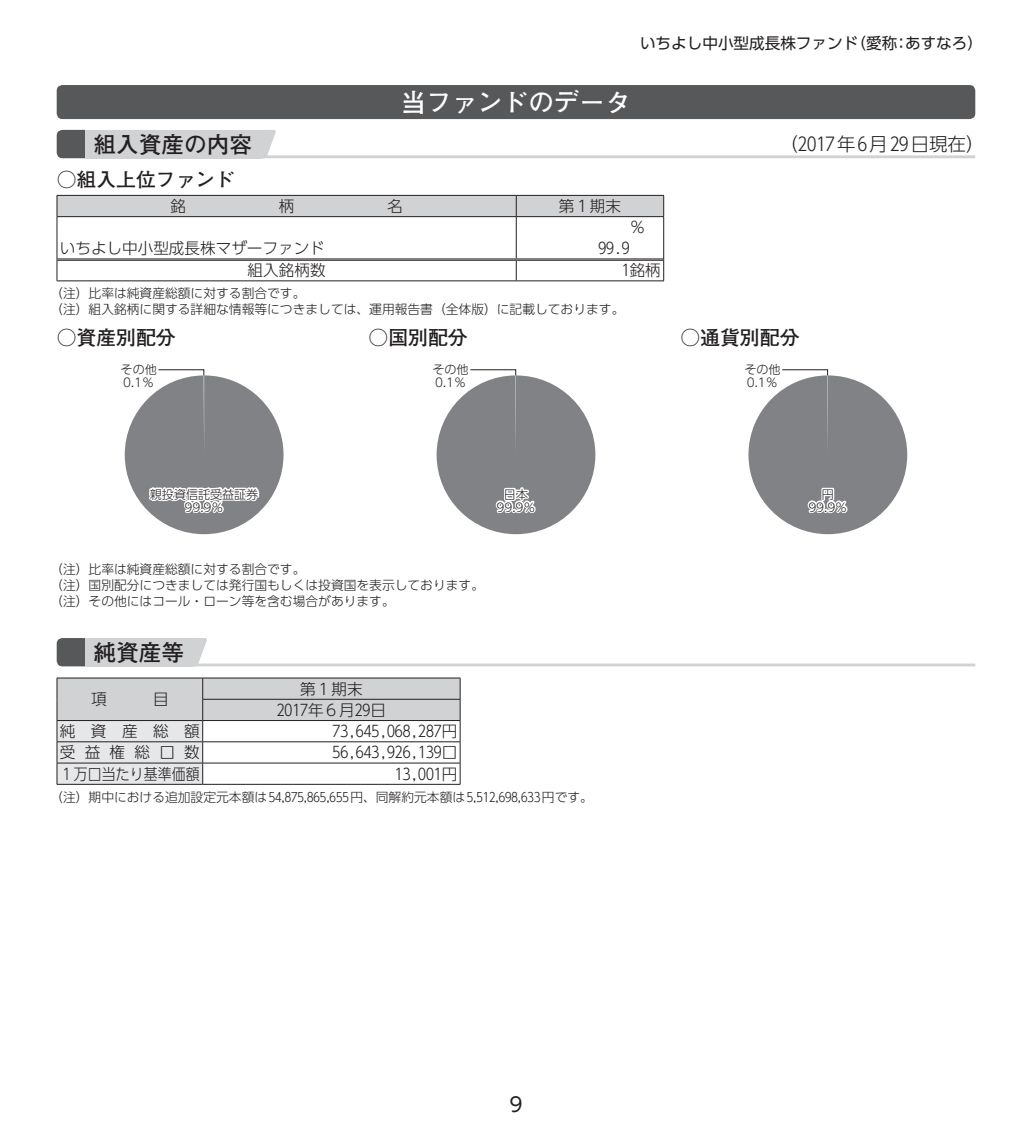
<style>
.page{position:relative;width:1032px;height:1134px;background:#fff}
.page>*{position:absolute;margin:0;border:0;box-sizing:border-box;transform-origin:0 0}
.t1{font:700 25.6px "Futo Go B101 Pro";color:#fff}
.t2{font:700 22.6px "Futo Go B101 Pro";color:#231f20}
.t3{font:700 19.8px "Futo Go B101 Pro";color:#231f20}
.t4{font:19.8px "UD Shin Go Pro";color:#231f20}
.t5{font:300 18.4px "UD Shin Go Pro";color:#231f20}
.t6{font:300 15.6px/21.2px "UD Shin Go Pro";color:#231f20;text-align:center}
.t7{font:15.6px "UD Shin Go Pro";color:#231f20}
.t8{font:300 15.6px "UD Shin Go Pro";color:#231f20;scale:.89 1}
.t9{font:300 12.8px/16.4px "UD Shin Go Pro";color:#231f20}
.t10{font:300 12px/12.8px "UD Shin Go Pro";color:#231f20;text-align:center}
</style>
<div class="page">
<div style="left:57px;top:85px;width:918px;height:34px;background:#57585a;border-radius:6px"></div>
<hr style="left:85px;top:155px;width:890px;height:3px;background:#d1d2d4">
<svg style="left:57px;top:130px;width:28px;height:28px"></svg>
<div style="left:85px;top:130px;width:177px;height:28px;background:#d1d2d4"></div>
<svg style="left:262px;top:130px;width:14px;height:26px"></svg>
<svg style="left:57px;top:195px;width:607px;height:85px"></svg>
<hr style="left:57px;top:280px;width:459px;height:1px;background:#231f20">
<hr style="left:516px;top:280px;width:148px;height:1px;background:#231f20">
<div style="left:125px;top:375px;width:159px;height:159px;background:#808285;border-radius:79px"></div>
<svg style="left:146px;top:487px;width:116px;height:28px"></svg>
<svg style="left:158px;top:369px;width:47px;height:74px"></svg>
<div style="left:436px;top:375px;width:159px;height:159px;background:#808285;border-radius:79px"></div>
<svg style="left:495px;top:487px;width:41px;height:27px"></svg>
<svg style="left:470px;top:369px;width:46px;height:74px"></svg>
<div style="left:748px;top:375px;width:159px;height:159px;background:#808285;border-radius:79px"></div>
<svg style="left:807px;top:487px;width:41px;height:27px"></svg>
<svg style="left:782px;top:369px;width:46px;height:74px"></svg>
<hr style="left:85px;top:663px;width:890px;height:3px;background:#d1d2d4">
<svg style="left:57px;top:638px;width:28px;height:28px"></svg>
<div style="left:85px;top:638px;width:108px;height:28px;background:#d1d2d4"></div>
<svg style="left:193px;top:638px;width:14px;height:26px"></svg>
<svg style="left:57px;top:678px;width:404px;height:106px"></svg>
<hr style="left:57px;top:741px;width:146px;height:1px;background:#231f20">
<hr style="left:57px;top:763px;width:146px;height:1px;background:#231f20">
<hr style="left:57px;top:784px;width:146px;height:1px;background:#231f20">
<hr style="left:203px;top:741px;width:257px;height:1px;background:#231f20">
<hr style="left:203px;top:763px;width:257px;height:1px;background:#231f20">
<hr style="left:203px;top:784px;width:257px;height:1px;background:#231f20">
<p class="t7" style="left:640px;top:31px;width:344px">いちよし中小型成長株ファンド（愛称：あすなろ）</p>
<h1 class="t1" style="left:401px;top:82px;width:231px">当ファンドのデータ</h1>
<h2 class="t2" style="left:94px;top:126px;width:160px">組入資産の内容</h2>
<h3 class="t5" style="left:779px;top:129px;width:206px">（2017年6月 29日現在）</h3>
<h3 class="t3" style="left:57px;top:164px;width:180px">○組入上位ファンド</h3>
<p class="t6" style="left:170px;top:195px;width:17px">銘</p>
<p class="t6" style="left:279px;top:195px;width:17px">柄</p>
<p class="t6" style="left:387px;top:195px;width:17px">名</p>
<p class="t6" style="left:559px;top:195px;width:64px">第1期末</p>
<p class="t6" style="left:630px;top:216px;width:17px">％</p>
<p class="t6" style="left:60px;top:237px;width:267px">いちよし中小型成長株マザーファンド</p>
<p class="t6" style="left:598px;top:237px;width:33px">99.9</p>
<p class="t6" style="left:248px;top:259px;width:79px">組入銘柄数</p>
<p class="t6" style="left:622px;top:259px;width:40px">1銘柄</p>
<p class="t9" style="left:50px;top:284px;width:576px">（注）比率は純資産総額に対する割合です。<br>（注）組入銘柄に関する詳細な情報等につきましては、運用報告書（全体版）に記載しております。</p>
<h3 class="t3" style="left:57px;top:321px;width:121px">○資産別配分</h3>
<h3 class="t3" style="left:680px;top:321px;width:121px">○通貨別配分</h3>
<h3 class="t3" style="left:369px;top:321px;width:101px">○国別配分</h3>
<p class="t10" style="left:121px;top:363px;width:38px;text-align:left">その他<br>0.1％</p>
<p class="t10" style="left:150px;top:487px;width:110px">親投資信託受益証券<br>99.9％</p>
<p class="t10" style="left:432px;top:363px;width:38px;text-align:left">その他<br>0.1％</p>
<p class="t10" style="left:496px;top:487px;width:40px">日本<br>99.9％</p>
<p class="t9" style="left:50px;top:560px;width:435px">（注）比率は純資産総額に対する割合です。<br>（注）国別配分につきましては発行国もしくは投資国を表示しております。（注）その他にはコール・ローン等を含む場合があります。</p>
<h2 class="t2" style="left:94px;top:634px;width:92px">純資産等</h2>
<p class="t6" style="left:91px;top:688px;width:17px">項</p>
<p class="t6" style="left:153px;top:688px;width:17px">目</p>
<p class="t6" style="left:277px;top:677px;width:111px">第1期末<br>2017年6月29日</p>
<p class="t6" style="left:60px;top:720px;width:142px">純資産総額</p>
<p class="t6" style="left:333px;top:720px;width:126px">73,645,068,287円</p>
<p class="t6" style="left:60px;top:741px;width:142px">受益権総口数</p>
<p class="t6" style="left:333px;top:741px;width:126px">56,643,926,139口</p>
<p class="t8" style="left:60px;top:761px;width:159px">1万口当たり基準価額</p>
<p class="t6" style="left:395px;top:762px;width:64px">13,001円</p>
<p class="t9" style="left:50px;top:788px;width:544px">（注）期中における追加設定元本額は 54,875,865,655円、同解約元本額は 5,512,698,633円です。</p>
<h3 class="t4" style="left:509px;top:1088px;width:15px">9</h3>
<p class="t10" style="left:744px;top:363px;width:38px;text-align:left">その他<br>0.1％</p>
<p class="t10" style="left:808px;top:487px;width:40px">円<br>99.9％</p>
</div>
